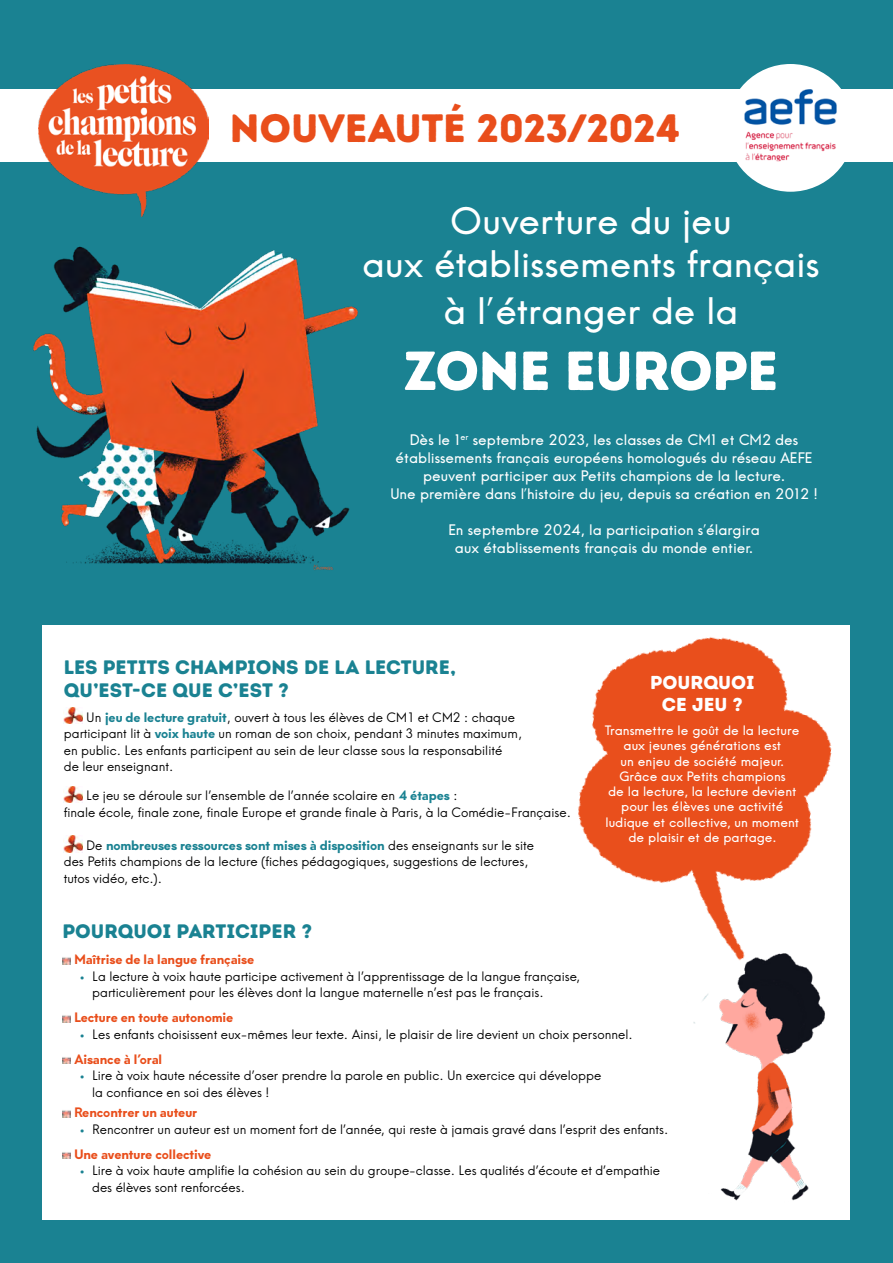
<style>
.page{position:relative;width:893px;height:1263px;background:#1a8292}
.page>*{position:absolute;margin:0;border:0;box-sizing:border-box;transform-origin:0 0}
.t1{font:54.9px "Intro Rust Base";letter-spacing:-.015em;color:#fff}
.t2{font:39.6px "Intro Rust Base";letter-spacing:-.01em;color:#e94e1b}
.t3{font:500 35.7px/42.9px "Hans Kendrick";letter-spacing:-.005em;color:#fff;text-align:center}
.t4{font:19.5px/22.5px "Intro Rust Base";color:#1a8292}
.t5{font:18.75px/22.5px "Intro Rust Base";color:#fff;text-align:center}
.t6{font:500 14.25px/18px "Hans Kendrick";color:#fff;text-align:center}
.t7{font:12.75px/16.5px "Hans Kendrick";color:#000}
.t8{font:500 12.75px/15.3px "Hans Kendrick";color:#fff;text-align:center}
.t9{font:12.75px "Hans Kendrick Heavy Alt";color:#e94e1b}
.t10{font:12.75px "Hans Kendrick Heavy Alt";color:#1a8292}
.s1{font-family:"Hans Kendrick Heavy Alt";color:#1a8292}
.s2{font-family:"Hans Kendrick";color:#000}
.s3{color:#1a8292}
</style>
<div class="page">
<div style="left:43px;top:625px;width:807px;height:595px;background:#fff"></div>
<div style="left:727px;top:64px;width:127px;height:128px;background:#fff;border-radius:50%"></div>
<img style="left:33px;top:246px;width:325px;height:324px">
<div style="left:0;top:89px;width:893px;height:72px;background:#fff"></div>
<img style="left:64px;top:707px;width:18px;height:17px">
<img style="left:64px;top:786px;width:18px;height:16px">
<img style="left:64px;top:835px;width:18px;height:17px">
<svg style="left:62px;top:957px;width:8px;height:7px"></svg>
<svg style="left:62px;top:1015px;width:8px;height:7px"></svg>
<svg style="left:62px;top:1057px;width:8px;height:7px"></svg>
<svg style="left:62px;top:1110px;width:8px;height:7px"></svg>
<svg style="left:62px;top:1152px;width:8px;height:7px"></svg>
<img style="left:578px;top:637px;width:254px;height:298px">
<img style="left:693px;top:935px;width:132px;height:266px">
<img style="left:38px;top:64px;width:170px;height:152px">
<img style="left:744px;top:89px;width:93px;height:72px">
<h2 class="t2" style="left:230px;top:103px;width:452px">NOUVEAUTÉ 2023/2024</h2>
<h3 class="t3" style="left:362px;top:198px;width:459px">Ouverture du jeu<br>aux établissements français</h3>
<h3 class="t3" style="left:444px;top:288px;width:296px">à l’étranger de la</h3>
<h1 class="t1" style="left:403px;top:336px;width:376px">ZONE EUROPE</h1>
<p class="t6" style="left:390px;top:430px;width:429px">Dès le 1<sup>er</sup> septembre 2023, les classes de CM1 et CM2 des établissements français européens homologués du réseau AEFE peuvent participer aux Petits champions de la lecture.<br>Une première dans l’histoire du jeu, depuis sa création en 2012 !</p>
<p class="t6" style="left:448px;top:520px;width:313px">En septembre 2024, la participation s’élargira aux établissements français du monde entier.</p>
<h3 class="t4" style="left:64px;top:656px;width:394px">LES PETITS CHAMPIONS DE LA LECTURE,<br>QU’EST-CE QUE C’EST ?</h3>
<p class="t7" style="left:64px;top:709px;width:460px;text-indent:23px">Un <span class="s1">jeu de lecture gratuit</span>, ouvert à tous les élèves de CM1 et CM2 : chaque participant lit à <span class="s1">voix haute</span> un roman de son choix, pendant 3 minutes maximum, en public. Les enfants participent au sein de leur classe sous la responsabilité<br>de leur enseignant.</p>
<p class="t7" style="left:64px;top:788px;width:509px;text-indent:23px">Le jeu se déroule sur l’ensemble de l’année scolaire en <span class="s1">4 étapes</span> :<br>finale école, finale zone, finale Europe et grande finale à Paris, à la Comédie-Française.</p>
<p class="t10" style="left:86px;top:836px;width:449px"><span class="s2">De</span> nombreuses ressources sont mises à disposition <span class="s2">des enseignants sur le site</span></p>
<p class="t7" style="left:64px;top:854px;width:466px">des Petits champions de la lecture (fiches pédagogiques, suggestions de lectures, tutos vidéo, etc.).</p>
<h3 class="t4" style="left:62px;top:920px;width:251px">POURQUOI PARTICIPER ?</h3>
<p class="t9" style="left:74px;top:951px;width:181px">Maîtrise de la langue française</p>
<p class="t7" style="left:92px;top:968px;width:490px;text-indent:-13px"><span class="s3">•</span> La lecture à voix haute participe activement à l’apprentissage de la langue française, particulièrement pour les élèves dont la langue maternelle n’est pas le français.</p>
<p class="t9" style="left:74px;top:1009px;width:160px">Lecture en toute autonomie</p>
<p class="t7" style="left:79px;top:1026px;width:555px"><span class="s3">•</span> Les enfants choisissent eux-mêmes leur texte. Ainsi, le plaisir de lire devient un choix personnel.</p>
<p class="t9" style="left:74px;top:1050px;width:89px">Aisance à l’oral</p>
<p class="t7" style="left:92px;top:1067px;width:511px;text-indent:-13px"><span class="s3">•</span> Lire à voix haute nécessite d’oser prendre la parole en public. Un exercice qui développe la confiance en soi des élèves !</p>
<p class="t9" style="left:74px;top:1104px;width:124px">Rencontrer un auteur</p>
<p class="t7" style="left:79px;top:1121px;width:591px"><span class="s3">•</span> Rencontrer un auteur est un moment fort de l’année, qui reste à jamais gravé dans l’esprit des enfants.</p>
<p class="t9" style="left:74px;top:1145px;width:138px">Une aventure collective</p>
<p class="t7" style="left:92px;top:1163px;width:569px;text-indent:-13px"><span class="s3">•</span> Lire à voix haute amplifie la cohésion au sein du groupe-classe. Les qualités d’écoute et d’empathie des élèves sont renforcées.</p>
<h3 class="t5" style="left:650px;top:671px;width:106px">POURQUOI<br>CE JEU ?</h3>
<p class="t8" style="left:605px;top:722px;width:196px">Transmettre le goût de la lecture aux jeunes générations est<br>un enjeu de société majeur.<br>Grâce aux Petits champions<br>de la lecture, la lecture devient pour les élèves une activité ludique et collective, un moment de plaisir et de partage.</p>
</div>
